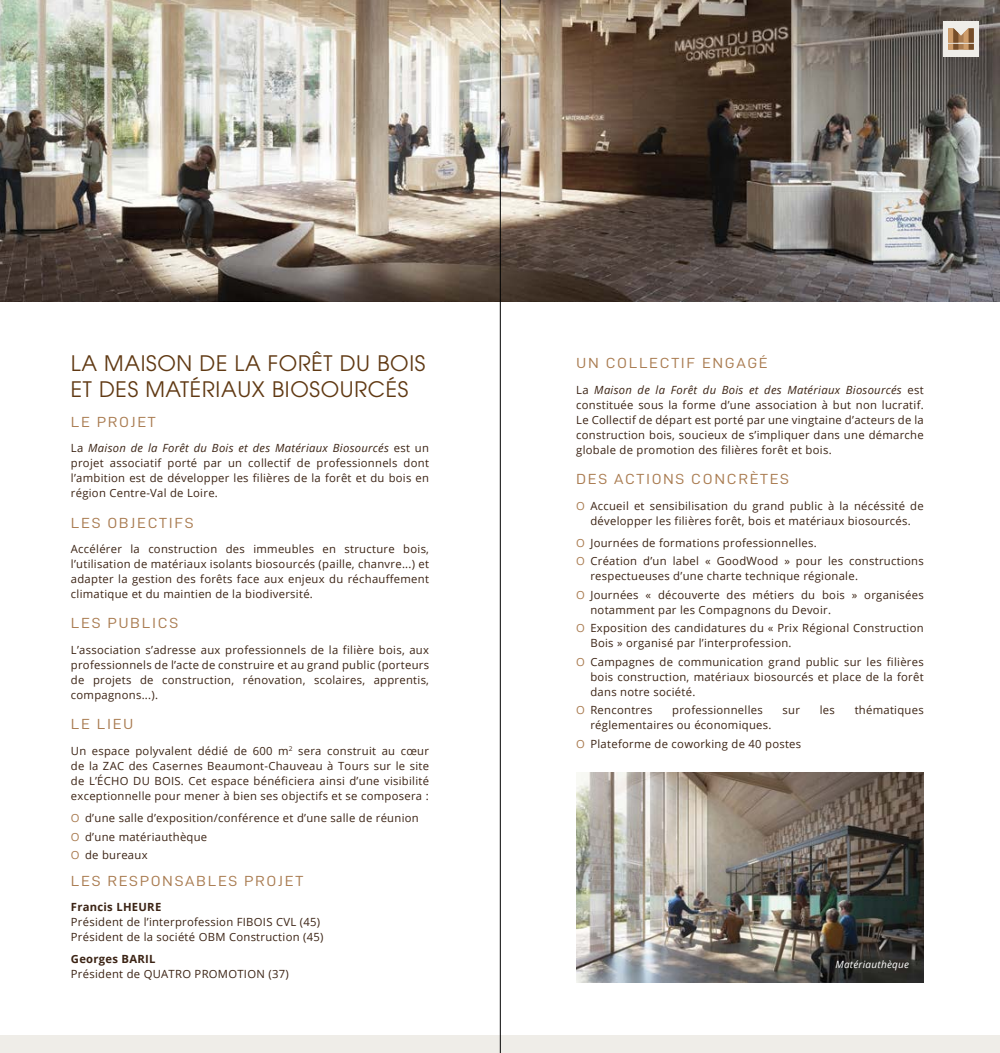
<style>
.page{position:relative;width:1000px;height:1053px;background:#fff}
.page>*{position:absolute;margin:0;border:0;box-sizing:border-box;transform-origin:0 0}
.t1{font:21.25px/25.5px "Avant Garde";letter-spacing:.03em;color:#603913}
.t2{font:14.62px "D DIN";letter-spacing:.1em;color:#a97b50;scale:1.11 1}
.t3{font:11.25px/15px "Open Sans";letter-spacing:.025em;color:#3c2415}
.t4{font:700 11.25px "Open Sans";letter-spacing:.025em;color:#3c2415}
.t5{font:italic 10px "Open Sans";letter-spacing:.025em;color:#fff}
.s1{font-style:italic}
.s2{color:#a97b50}
</style>
<div class="page">
<img style="left:0;top:0;width:999px;height:301px">
<img style="left:576px;top:772px;width:347px;height:209px">
<div style="left:943px;top:21px;width:35px;height:36px;background:#efede8"></div>
<svg style="left:948px;top:28px;width:25px;height:22px"></svg>
<div style="left:0;top:1035px;width:999px;height:17px;background:#efede8"></div>
<hr style="left:500px;top:0;width:1px;height:1052px;background:#000">
<h1 class="t1" style="left:71px;top:350px;width:356px">LA MAISON DE LA FORÊT DU BOIS<br>ET DES MATÉRIAUX BIOSOURCÉS</h1>
<p class="t2" style="left:71px;top:413px;width:78px">LE PROJET</p>
<p class="t3" style="left:71px;top:440px;width:359px;text-align:justify">La <span class="s1">Maison de la Forêt du Bois et des Matériaux Biosourcés</span> est un projet associatif porté par un collectif de professionnels dont l’ambition est de développer les filières de la forêt et du bois en région Centre-Val de Loire.</p>
<p class="t2" style="left:71px;top:514px;width:112px">LES OBJECTIFS</p>
<p class="t3" style="left:71px;top:541px;width:359px;text-align:justify">Accélérer la construction des immeubles en structure bois, l’utilisation de matériaux isolants biosourcés (paille, chanvre...) et adapter la gestion des forêts face aux enjeux du réchauffement climatique et du maintien de la biodiversité.</p>
<p class="t2" style="left:71px;top:615px;width:98px">LES PUBLICS</p>
<p class="t3" style="left:71px;top:642px;width:359px;text-align:justify">L’association s’adresse aux professionnels de la filière bois, aux professionnels de l’acte de construire et au grand public (porteurs de projets de construction, rénovation, scolaires, apprentis, compagnons...).</p>
<p class="t2" style="left:71px;top:716px;width:58px">LE LIEU</p>
<p class="t3" style="left:71px;top:743px;width:359px;text-align:justify">Un espace polyvalent dédié de 600 m<sup>2</sup> sera construit au cœur de la ZAC des Casernes Beaumont-Chauveau à Tours sur le site de L’ÉCHO DU BOIS. Cet espace bénéficiera ainsi d’une visibilité exceptionnelle pour mener à bien ses objectifs et se composera :</p>
<p class="t3" style="left:71px;top:808px;width:349px;line-height:18.5px"><span class="s2">O</span> d’une salle d’exposition/conférence et d’une salle de réunion<br><span class="s2">O</span> d’une matériauthèque<br><span class="s2">O</span> de bureaux</p>
<p class="t2" style="left:71px;top:872px;width:211px">LES RESPONSABLES PROJET</p>
<p class="t4" style="left:71px;top:899px;width:92px">Francis LHEURE</p>
<p class="t3" style="left:71px;top:914px;width:254px">Président de l’interprofession FIBOIS CVL (45)<br>Président de la société OBM Construction (45)</p>
<p class="t4" style="left:71px;top:951px;width:86px">Georges BARIL</p>
<p class="t3" style="left:71px;top:966px;width:219px">Président de QUATRO PROMOTION (37)</p>
<p class="t2" style="left:576px;top:355px;width:174px">U N COLLECTIF ENGAGÉ</p>
<p class="t3" style="left:576px;top:382px;width:349px;text-align:justify">La <span class="s1">Maison de la Forêt du Bois et des Matériaux Biosourcés</span> est constituée sous la forme d’une association à but non lucratif.<br>Le Collectif de départ est porté par une vingtaine d’acteurs de la construction bois, soucieux de s’impliquer dans une démarche globale de promotion des filières forêt et bois.</p>
<p class="t2" style="left:576px;top:471px;width:193px">DES ACTIONS CONCRÈTES</p>
<p class="t3" style="left:576px;top:497px;width:349px;text-align:center"><span class="s2">O</span> Accueil et sensibilisation du grand public à la nécéssité de développer les filières forêt, bois et matériaux biosourcés.</p>
<p class="t3" style="left:576px;top:533px;width:349px;line-height:18.5px"><span class="s2">O</span> Journées de formations professionnelles.<br><span class="s2">O</span> Création d’un label « GoodWood » pour les constructions</p>
<p class="t3" style="left:576px;top:566px;width:349px;line-height:18.5px;text-indent:14px">respectueuses d’une charte technique régionale.<br><span class="s2">O</span> Journées « découverte des métiers du bois » organisées</p>
<p class="t3" style="left:576px;top:600px;width:349px;line-height:18.5px;text-indent:14px">notamment par les Compagnons du Devoir.<br><span class="s2">O</span> Exposition des candidatures du « Prix Régional Construction</p>
<p class="t3" style="left:576px;top:633px;width:349px;line-height:18.5px;text-indent:14px">Bois » organisé par l’interprofession.<br><span class="s2">O</span> Campagnes de communication grand public sur les filières</p>
<p class="t3" style="left:590px;top:669px;width:335px">bois construction, matériaux biosourcés et place de la forêt dans notre société.</p>
<p class="t3" style="left:576px;top:702px;width:78px"><span class="s2">O</span> Rencontres</p>
<p class="t3" style="left:672px;top:702px;width:92px">professionnelles</p>
<p class="t3" style="left:782px;top:702px;width:19px">sur</p>
<p class="t3" style="left:819px;top:702px;width:17px">les</p>
<p class="t3" style="left:854px;top:702px;width:71px">thématiques</p>
<p class="t3" style="left:576px;top:715px;width:226px;line-height:18.5px;text-indent:14px">réglementaires ou économiques.<br><span class="s2">O</span> Plateforme de coworking de 40 postes</p>
<p class="t5" style="left:835px;top:957px;width:75px">Matériauthèque</p>
</div>
